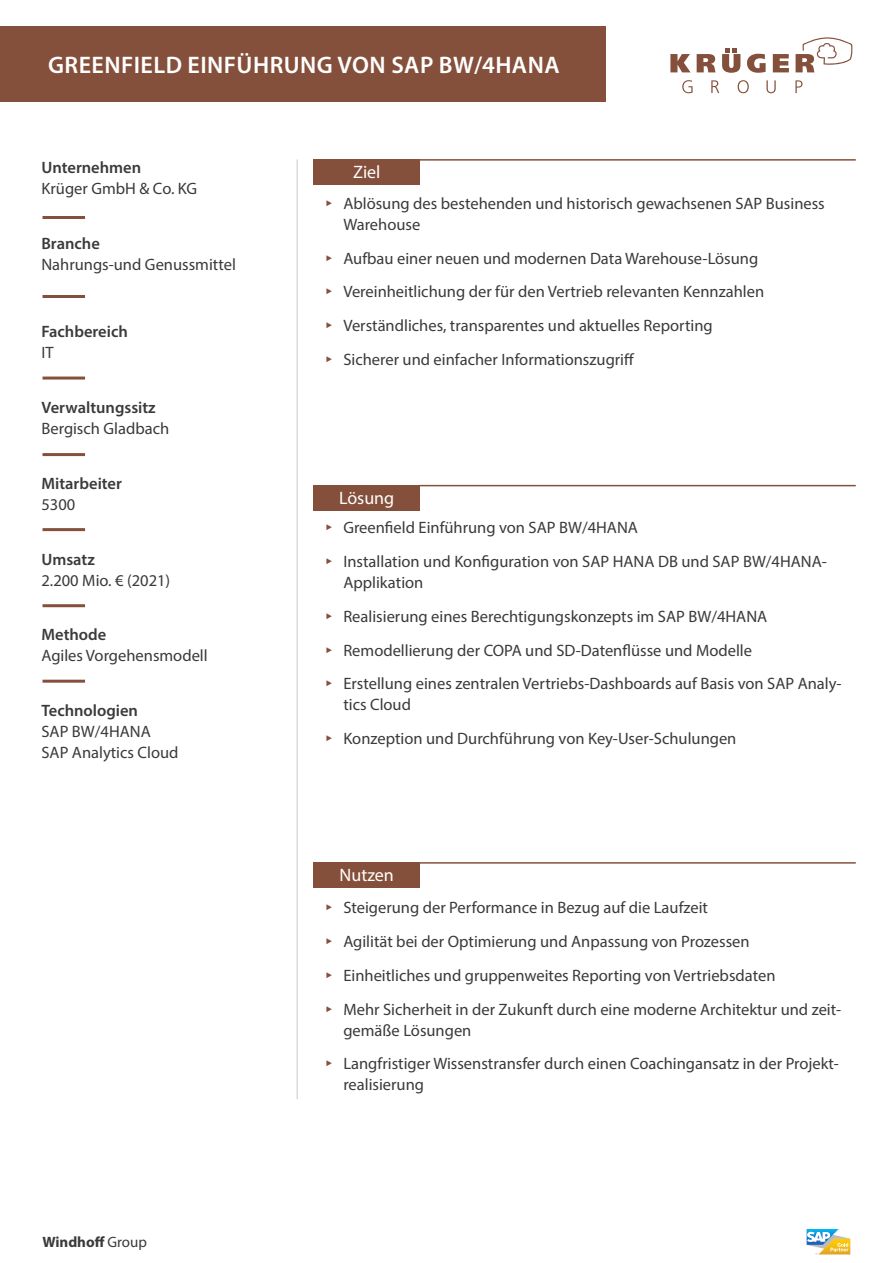
<style>
.page{position:relative;width:893px;height:1263px;background:#fff}
.page>*{position:absolute;margin:0;border:0;box-sizing:border-box;transform-origin:0 0}
.t1{font:600 24px "Myriad Pro";letter-spacing:.02em;color:#fff}
.t2{font:18px "Myriad Pro";color:#fff}
.t3{font:16.5px/33.8px "Myriad Pro";color:#3a3a39}
.t4{font:600 16.5px "Myriad Pro";color:#3a3a39}
.t5{font:700 15px "Myriad Pro";color:#3a3a39}
.s1{font-weight:400}
.s2{color:#85503b}
</style>
<div class="page">
<div style="left:0;top:27px;width:606px;height:75px;background:#85503b"></div>
<svg style="left:670px;top:54px;width:20px;height:18px"></svg>
<svg style="left:722px;top:49px;width:18px;height:24px"></svg>
<svg style="left:697px;top:54px;width:19px;height:18px"></svg>
<svg style="left:773px;top:54px;width:16px;height:18px"></svg>
<svg style="left:747px;top:54px;width:19px;height:19px"></svg>
<svg style="left:796px;top:37px;width:57px;height:35px"></svg>
<svg style="left:795px;top:80px;width:7px;height:13px"></svg>
<svg style="left:682px;top:80px;width:11px;height:13px"></svg>
<svg style="left:711px;top:80px;width:8px;height:13px"></svg>
<svg style="left:738px;top:80px;width:11px;height:13px"></svg>
<svg style="left:766px;top:80px;width:10px;height:13px"></svg>
<hr style="left:296px;top:159px;width:2px;height:940px;background:#d9dada">
<hr style="left:418px;top:159px;width:438px;height:2px;background:#85503b">
<div style="left:314px;top:159px;width:106px;height:26px;background:#85503b"></div>
<div style="left:314px;top:485px;width:106px;height:25px;background:#85503b"></div>
<hr style="left:419px;top:485px;width:437px;height:1px;background:#85503b">
<div style="left:314px;top:862px;width:106px;height:25px;background:#85503b"></div>
<hr style="left:419px;top:862px;width:437px;height:2px;background:#85503b">
<hr style="left:43px;top:216px;width:42px;height:3px;background:#85503b">
<hr style="left:43px;top:295px;width:42px;height:3px;background:#85503b">
<hr style="left:43px;top:377px;width:42px;height:3px;background:#85503b">
<hr style="left:43px;top:453px;width:42px;height:3px;background:#85503b">
<hr style="left:43px;top:528px;width:42px;height:3px;background:#85503b">
<hr style="left:43px;top:604px;width:42px;height:3px;background:#85503b">
<hr style="left:43px;top:680px;width:42px;height:3px;background:#85503b">
<svg style="left:807px;top:1229px;width:43px;height:25px"></svg>
<h1 class="t1" style="left:48px;top:50px;width:513px">GREENFIELD EINFÜHRUNG VON SAP BW/4HANA</h1>
<p class="t4" style="left:41px;top:157px;width:101px">Unternehmen</p>
<p class="t3" style="left:41px;top:171px;width:157px">Krüger GmbH &amp; Co. KG</p>
<p class="t4" style="left:41px;top:233px;width:60px">Branche</p>
<p class="t3" style="left:41px;top:247px;width:196px">Nahrungs-und Genussmittel</p>
<p class="t4" style="left:41px;top:321px;width:88px">Fachbereich</p>
<p class="t3" style="left:41px;top:336px;width:14px">IT</p>
<p class="t4" style="left:41px;top:397px;width:116px">Verwaltungssitz</p>
<p class="t3" style="left:41px;top:411px;width:129px">Bergisch Gladbach</p>
<p class="t4" style="left:41px;top:473px;width:82px">Mitarbeiter</p>
<p class="t3" style="left:41px;top:487px;width:35px">5300</p>
<p class="t4" style="left:41px;top:548px;width:55px">Umsatz</p>
<p class="t3" style="left:41px;top:563px;width:130px">2.200 Mio. € (2021)</p>
<p class="t4" style="left:41px;top:624px;width:66px">Methode</p>
<p class="t3" style="left:41px;top:639px;width:168px">Agiles Vorgehensmodell</p>
<p class="t4" style="left:41px;top:700px;width:98px">Technologien</p>
<p class="t3" style="left:41px;top:721px;width:138px;line-height:21px">SAP BW/4HANA<br>SAP Analytics Cloud</p>
<p class="t5" style="left:43px;top:1232px;width:106px">Windhoff <span class="s1">Group</span></p>
<p class="t2" style="left:353px;top:161px;width:29px">Ziel</p>
<p class="t3" style="left:343px;top:193px;width:483px;line-height:21px;text-indent:-21px"><span class="s2">▸</span> Ablösung des bestehenden und historisch gewachsenen SAP Business<br>Warehouse</p>
<p class="t3" style="left:322px;top:241px;width:444px"><span class="s2">▸</span> Aufbau einer neuen und modernen Data Warehouse-Lösung <span class="s2">▸</span> Vereinheitlichung der für den Vertrieb relevanten Kennzahlen <span class="s2">▸</span> Verständliches, transparentes und aktuelles Reporting<br><span class="s2">▸</span> Sicherer und einfacher Informationszugriff</p>
<p class="t2" style="left:339px;top:487px;width:57px">Lösung</p>
<p class="t3" style="left:322px;top:510px;width:506px"><span class="s2">▸</span> Greenfield Einführung von SAP BW/4HANA<br><span class="s2">▸</span> Installation und Konfiguration von SAP HANA DB und SAP BW/4HANA-</p>
<p class="t3" style="left:322px;top:565px;width:521px;text-indent:21px">Applikation<br><span class="s2">▸</span> Realisierung eines Berechtigungskonzepts im SAP BW/4HANA<br><span class="s2">▸</span> Remodellierung der COPA und SD-Datenflüsse und Modelle<br><span class="s2">▸</span> Erstellung eines zentralen Vertriebs-Dashboards auf Basis von SAP Analy-</p>
<p class="t3" style="left:322px;top:688px;width:416px;text-indent:21px">tics Cloud<br><span class="s2">▸</span> Konzeption und Durchführung von Key-User-Schulungen</p>
<p class="t2" style="left:340px;top:864px;width:56px">Nutzen</p>
<p class="t3" style="left:322px;top:890px;width:521px"><span class="s2">▸</span> Steigerung der Performance in Bezug auf die Laufzeit<br><span class="s2">▸</span> Agilität bei der Optimierung und Anpassung von Prozessen<br><span class="s2">▸</span> Einheitliches und gruppenweites Reporting von Vertriebsdaten<br><span class="s2">▸</span> Mehr Sicherheit in der Zukunft durch eine moderne Architektur und zeit-</p>
<p class="t3" style="left:322px;top:1013px;width:518px;text-indent:21px">gemäße Lösungen<br><span class="s2">▸</span> Langfristiger Wissenstransfer durch einen Coachingansatz in der Projekt-</p>
<p class="t3" style="left:343px;top:1067px;width:82px">realisierung</p>
</div>
